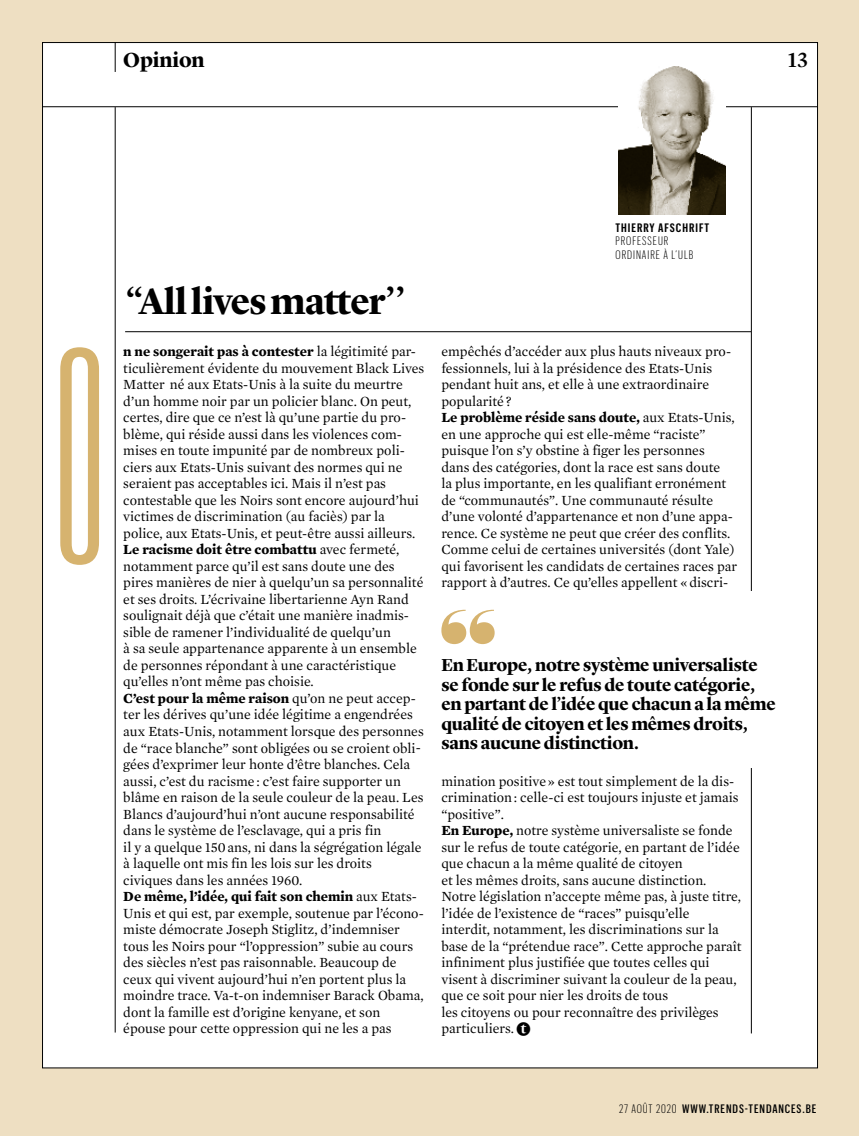
<style>
.page{position:relative;width:859px;height:1136px;background:#fff}
.page>*{position:absolute;margin:0;border:0;box-sizing:border-box;transform-origin:0 0}
.t1{font:300px "Graphik XXXX Cond";color:#d6b36f}
.t2{font:700 37.5px "Lyon Display";letter-spacing:-.02em;color:#000}
.t3{font:700 21px "Lyon Display";letter-spacing:-.005em;color:#000}
.t4{font:500 21px "Lyon Display";color:#000}
.t5{font:700 18px/19.5px "Lyon Display";letter-spacing:-.015em;color:#000}
.t6{font:14.25px/16.5px "Mercury Text G1";color:#000}
.t7{font:300 12px/13.5px "Graphik X Cond";letter-spacing:.08em;color:#000}
.t8{font:500 12px "Graphik X Cond";letter-spacing:.075em;color:#000}
.t9{font:600 12px "Graphik X Cond";letter-spacing:.08em;color:#000}
.s1{font-weight:700}
.s2{font-family:"Final Trends";font-size:13.5px}
.s3{font-weight:300}
</style>
<div class="page">
<div style="left:0;top:0;width:859px;height:1135px;background:#eedfc2"></div>
<div style="left:43px;top:43px;width:774px;height:1024px;background:#fff"></div>
<hr style="left:42px;top:106px;width:776px;height:1px;background:#000">
<hr style="left:115px;top:42px;width:1px;height:30px;background:#000">
<hr style="left:115px;top:107px;width:1px;height:925px;background:#000">
<hr style="left:751px;top:107px;width:1px;height:926px;background:#000">
<img style="left:618px;top:66px;width:107px;height:149px">
<div style="left:441px;top:591px;width:342px;height:176px;background:#fff"></div>
<svg style="left:441px;top:609px;width:54px;height:35px"></svg>
<hr style="left:125px;top:331px;width:626px;height:1px;background:#000">
<h3 class="t3" style="left:123px;top:44px;width:83px">Opinion</h3>
<h3 class="t4" style="left:788px;top:44px;width:21px">13</h3>
<h1 class="t1" style="left:55px;top:298px;width:50px">O</h1>
<h2 class="t2" style="left:125px;top:273px;width:282px">“All lives matter’’</h2>
<p class="t9" style="left:615px;top:219px;width:95px">THIERRY AFSCHRIFT</p>
<p class="t7" style="left:615px;top:233px;width:79px">PROFESSEUR<br>ORDINAIRE À L’ULB</p>
<p class="t6" style="left:123px;top:343px;width:303px"><span class="s1">n ne songerait pas à contester</span> la légitimité par&shy;ticulièrement évidente du mouvement Black Lives Matter né aux Etats-Unis à la suite du meurtre d’un homme noir par un policier blanc. On peut, certes, dire que ce n’est là qu’une partie du pro&shy;blème, qui réside aussi dans les violences com&shy;mises en toute impunité par de nombreux poli&shy;ciers aux Etats-Unis suivant des normes qui ne seraient pas acceptables ici. Mais il n’est pas contestable que les Noirs sont encore aujourd’hui victimes de discrimination (au faciès) par la police, aux Etats-Unis, et peut-être aussi ailleurs.<br><span class="s1">Le racisme doit être combattu</span> avec fermeté, notamment parce qu’il est sans doute une des pires manières de nier à quelqu’un sa personnalité et ses droits. L’écrivaine libertarienne Ayn Rand soulignait déjà que c’était une manière inadmis&shy;sible de ramener l’individualité de quelqu’un<br>à sa seule appartenance apparente à un ensemble de personnes répondant à une caractéristique qu’elles n’ont même pas choisie.<br><span class="s1">C’est pour la même raison</span> qu’on ne peut accep&shy;ter les dérives qu’une idée légitime a engendrées aux Etats-Unis, notamment lorsque des personnes de “race blanche” sont obligées ou se croient obli&shy;gées d’exprimer leur honte d’être blanches. Cela aussi, c’est du racisme : c’est faire supporter un blâme en raison de la seule couleur de la peau. Les Blancs d’aujourd’hui n’ont aucune responsabilité dans le système de l’esclavage, qui a pris fin<br>il y a quelque 150ans, ni dans la ségrégation légale à laquelle ont mis fin les lois sur les droits civiques dans les années 1960.<br><span class="s1">De même, l’idée, qui fait son chemin</span> aux Etats-Unis et qui est, par exemple, soutenue par l’écono&shy;miste démocrate Joseph Stiglitz, d’indemniser tous les Noirs pour “l’oppression” subie au cours des siècles n’est pas raisonnable. Beaucoup de ceux qui vivent aujourd’hui n’en portent plus la moindre trace. Va-t-on indemniser Barack Obama, dont la famille est d’origine kenyane, et son épouse pour cette oppression qui ne les a pas</p>
<p class="t6" style="left:441px;top:343px;width:297px">empêchés d’accéder aux plus hauts niveaux pro&shy;fessionnels, lui à la présidence des Etats-Unis pendant huit ans, et elle à une extraordinaire popularité ?<br><span class="s1">Le problème réside sans doute,</span> aux Etats-Unis, en une approche qui est elle-même “raciste” puisque l’on s’y obstine à figer les personnes<br>dans des catégories, dont la race est sans doute<br>la plus importante, en les qualifiant erronément de “communautés”. Une communauté résulte d’une volonté d’appartenance et non d’une appa&shy;rence. Ce système ne peut que créer des conflits.<br>Comme celui de certaines universités (dont Yale) qui favorisent les candidats de certaines races par rapport à d’autres. Ce qu’elles appellent «discri-</p>
<p class="t5" style="left:441px;top:654px;width:336px">En Europe, notre système universaliste se fonde sur le refus de toute catégorie, en partant de l’idée que chacun a la même qualité de citoyen et les mêmes droits, sans aucune distinction.</p>
<p class="t6" style="left:441px;top:772px;width:302px">mination positive » est tout simplement de la dis&shy;crimination: celle-ci est toujours injuste et jamais “positive”.<br><span class="s1">En Europe,</span> notre système universaliste se fonde sur le refus de toute catégorie, en partant de l’idée que chacun a la même qualité de citoyen<br>et les mêmes droits, sans aucune distinction.<br>Notre législation n’accepte même pas, à juste titre, l’idée de l’existence de “races” puisqu’elle interdit, notamment, les discriminations sur la base de la “prétendue race”. Cette approche paraît infiniment plus justifiée que toutes celles qui visent à discriminer suivant la couleur de la peau, que ce soit pour nier les droits de tous<br>les citoyens ou pour reconnaître des privilèges particuliers. <span class="s2">z</span></p>
<p class="t8" style="left:619px;top:1099px;width:199px"><span class="s3">27 AOÛT 2020</span> WWW.TRENDS-TENDANCES.BE</p>
<p class="t7" style="left:607px;top:1100px;width:47px">XX XXXXXX</p>
</div>
